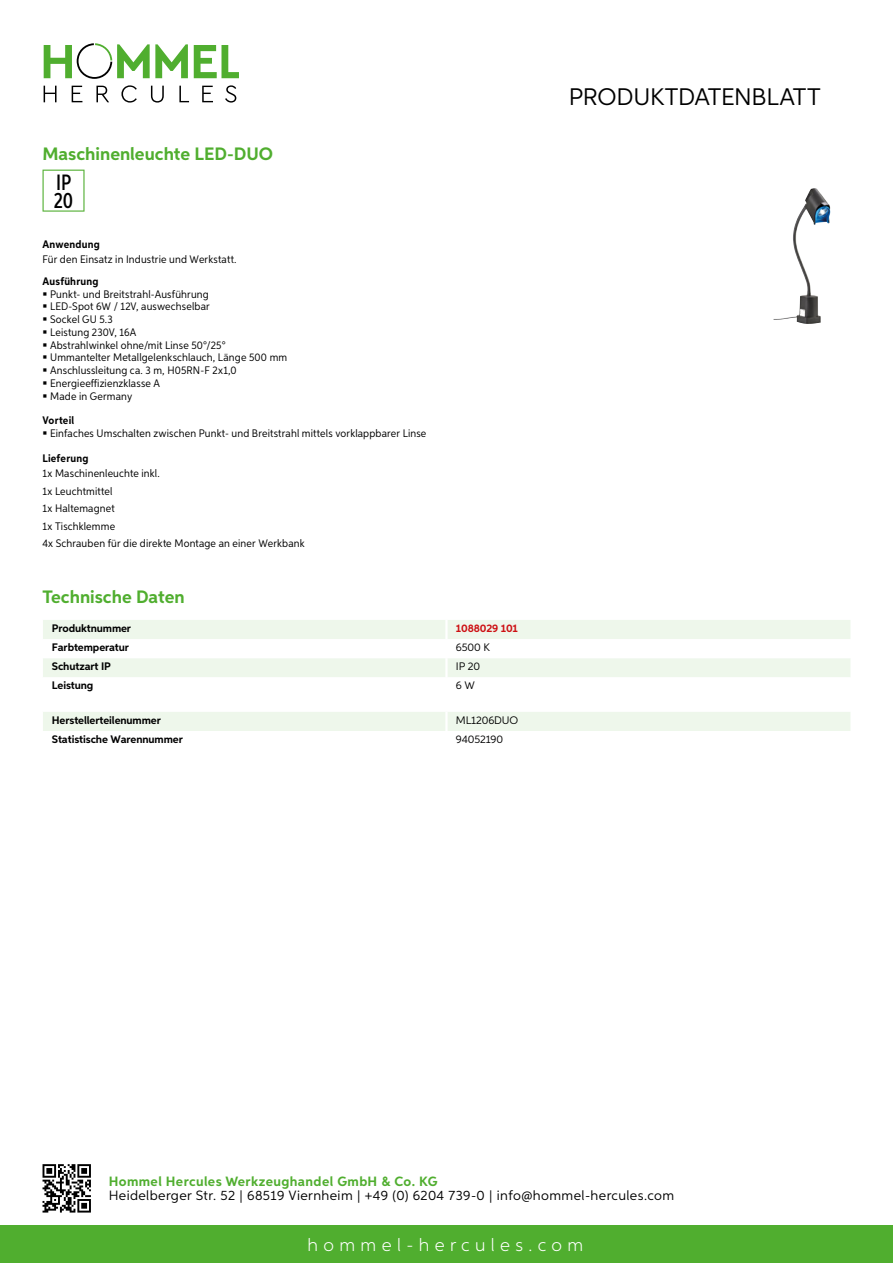
<style>
.page{position:relative;width:893px;height:1263px;background:#fff}
.page>*{position:absolute;margin:0;border:0;box-sizing:border-box;transform-origin:0 0}
.t1{font:24px "Aspira";letter-spacing:-.01em;color:#000}
.t2{font:500 22.2px/17.9px "Aspira XX Nar";color:#000}
.t3{font:700 18px "Aspira";color:#50ae2f}
.t4{font:300 18px "Aspira";letter-spacing:.3em;color:#fff}
.t5{font:13.5px "Aspira";letter-spacing:.03em;color:#000}
.t6{font:700 13.5px "Aspira";letter-spacing:.03em;color:#50ae2f}
.t7{font:10.95px/12.8px "Aspira Nar";letter-spacing:.015em;color:#000}
.t8{font:700 10.95px "Aspira";letter-spacing:-.01em;color:#000}
.t9{font:700 10.95px "Aspira Nar";letter-spacing:.02em;color:#000}
.t10{font:10.95px "Aspira";letter-spacing:-.01em;color:#000}
.t11{font:700 10.95px "Aspira";letter-spacing:-.01em;color:#cd1013}
</style>
<div class="page">
<div style="left:0;top:1226px;width:893px;height:37px;background:#50ae2f"></div>
<svg style="left:43px;top:1164px;width:48px;height:48px"></svg>
<svg style="left:194px;top:45px;width:45px;height:33px"></svg>
<svg style="left:44px;top:43px;width:144px;height:36px"></svg>
<svg style="left:44px;top:86px;width:13px;height:16px"></svg>
<svg style="left:72px;top:86px;width:10px;height:16px"></svg>
<svg style="left:96px;top:86px;width:13px;height:16px"></svg>
<svg style="left:121px;top:85px;width:16px;height:18px"></svg>
<svg style="left:151px;top:86px;width:13px;height:17px"></svg>
<svg style="left:179px;top:86px;width:10px;height:16px"></svg>
<svg style="left:202px;top:86px;width:11px;height:16px"></svg>
<svg style="left:225px;top:85px;width:11px;height:18px"></svg>
<div style="left:43px;top:620px;width:807px;height:19px;background:#eef7eb"></div>
<div style="left:43px;top:658px;width:807px;height:19px;background:#eef7eb"></div>
<hr style="left:445px;top:620px;width:3px;height:19px;background:#fff">
<hr style="left:445px;top:658px;width:3px;height:19px;background:#fff">
<div style="left:43px;top:712px;width:807px;height:19px;background:#eef7eb"></div>
<svg style="left:43px;top:170px;width:42px;height:42px"></svg>
<img style="left:799px;top:188px;width:14px;height:26px">
<h3 class="t3" style="left:43px;top:142px;width:232px">Maschinenleuchte LED-DUO</h3>
<h2 class="t2" style="left:54px;top:173px;width:21px">IP<br>20</h2>
<p class="t9" style="left:43px;top:237px;width:59px">Anwendung</p>
<p class="t7" style="left:43px;top:252px;width:196px">Für den Einsatz in Industrie und Werkstatt.</p>
<p class="t9" style="left:43px;top:274px;width:58px">Ausführung</p>
<p class="t7" style="left:50px;top:287px;width:239px">Punkt- und Breitstrahl-Ausführung<br>LED-Spot 6W / 12V, auswechselbar<br>Sockel GU 5.3<br>Leistung 230V, 16A<br>Abstrahlwinkel ohne/mit Linse 50°/25°<br>Ummantelter Metallgelenkschlauch, Länge 500 mm<br>Anschlussleitung ca. 3 m, H05RN-F 2x1,0<br>Energieeffizienzklasse A<br>Made in Germany</p>
<p class="t9" style="left:43px;top:414px;width:33px">Vorteil</p>
<p class="t7" style="left:50px;top:426px;width:378px">Einfaches Umschalten zwischen Punkt- und Breitstrahl mittels vorklappbarer Linse</p>
<p class="t9" style="left:43px;top:451px;width:47px">Lieferung</p>
<p class="t7" style="left:43px;top:464px;width:264px;line-height:17.5px">1x Maschinenleuchte inkl.<br>1x Leuchtmittel<br>1x Haltemagnet<br>1x Tischklemme<br>4x Schrauben für die direkte Montage an einer Werkbank</p>
<h3 class="t3" style="left:43px;top:586px;width:144px">Technische Daten</h3>
<p class="t8" style="left:52px;top:621px;width:81px">Produktnummer</p>
<p class="t11" style="left:456px;top:621px;width:64px">1088029 101</p>
<p class="t8" style="left:52px;top:640px;width:79px">Farbtemperatur</p>
<p class="t10" style="left:456px;top:640px;width:35px">6500 K</p>
<p class="t8" style="left:52px;top:660px;width:60px">Schutzart IP</p>
<p class="t10" style="left:456px;top:660px;width:26px">IP 20</p>
<p class="t8" style="left:52px;top:679px;width:43px">Leistung</p>
<p class="t10" style="left:456px;top:679px;width:21px">6 W</p>
<p class="t8" style="left:52px;top:713px;width:111px">Herstellerteilenummer</p>
<p class="t10" style="left:456px;top:713px;width:47px">ML1206DUO</p>
<p class="t8" style="left:52px;top:732px;width:132px">Statistische Warennummer</p>
<p class="t10" style="left:456px;top:732px;width:49px">94052190</p>
<h1 class="t1" style="left:569px;top:82px;width:253px">Produktdatenblatt</h1>
<p class="t6" style="left:109px;top:1172px;width:330px">Hommel Hercules Werkzeughandel GmbH &amp; Co. KG</p>
<p class="t5" style="left:109px;top:1187px;width:567px">Heidelberger Str. 52 | 68519 Viernheim | +49 (0) 6204 739-0 | info@hommel-hercules.com</p>
<h3 class="t4" style="left:307px;top:1234px;width:277px">hommel-hercules.com</h3>
</div>
